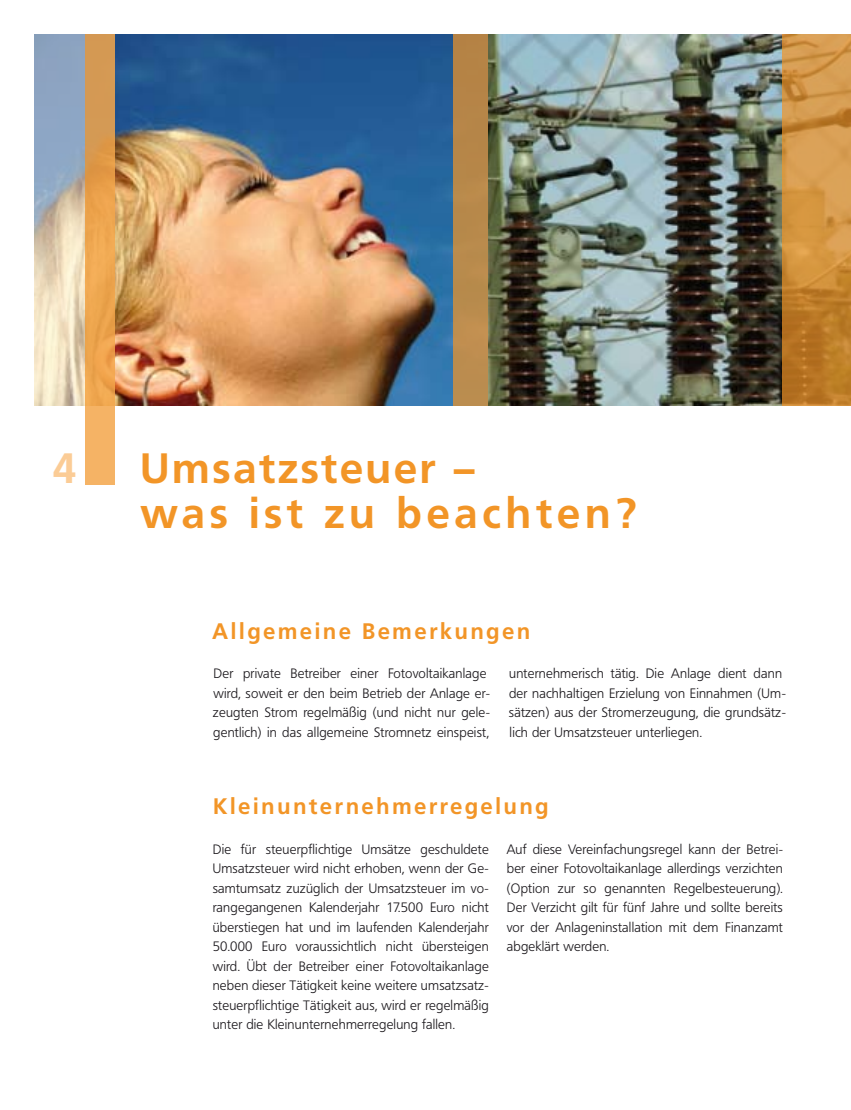
<style>
.page{position:relative;width:851px;height:1110px;background:#fff}
.page>*{position:absolute;margin:0;border:0;box-sizing:border-box;transform-origin:0 0}
.t1{font:700 42px/45px "Frutiger BQ";letter-spacing:.1em;color:#f29527}
.t2{font:700 42px "Frutiger BQ";color:#fbcc96}
.t3{font:700 22.5px "Frutiger";letter-spacing:.1em;color:#f29527}
.t4{font:300 13.5px/19.5px "Frutiger BQ";letter-spacing:.015em;color:#1a171b}
</style>
<div class="page">
<img style="left:318px;top:34px;width:464px;height:371px">
<img style="left:75px;top:34px;width:243px;height:372px">
<svg style="left:34px;top:34px;width:51px;height:371px;background:#c0c2be"></svg>
<div style="left:453px;top:34px;width:34px;height:371px;background:#b7894b"></div>
<svg style="left:782px;top:34px;width:68px;height:371px;background:#cb8d3d"></svg>
<svg style="left:85px;top:34px;width:30px;height:451px;background:#e7a353"></svg>
<p class="t2" style="left:53px;top:443px;width:25px">4</p>
<p class="t1" style="left:140px;top:446px;width:497px">Umsatzsteuer –<br>was ist zu beachten?</p>
<p class="t3" style="left:212px;top:618px;width:319px">Allgemeine Bemerkungen</p>
<p class="t4" style="left:213px;top:664px;width:278px">Der private Betreiber einer Fotovoltaikanlage wird, soweit er den beim Betrieb der Anlage er&shy;zeugten Strom regelmäßig (und nicht nur gele&shy;gentlich) in das allgemeine Stromnetz einspeist,</p>
<p class="t4" style="left:508px;top:664px;width:278px">unternehmerisch tätig. Die Anlage dient dann der nachhaltigen Erzielung von Einnahmen (Um&shy;sätzen) aus der Stromerzeugung, die grundsätz&shy;lich der Umsatzsteuer unterliegen.</p>
<p class="t3" style="left:213px;top:793px;width:337px">Kleinunternehmerregelung</p>
<p class="t4" style="left:213px;top:839px;width:277px;text-align:justify">Die für steuerpflichtige Umsätze geschuldete Umsatzsteuer wird nicht erhoben, wenn der Ge&shy;samtumsatz zuzüglich der Umsatzsteuer im vo&shy;rangegangenen Kalenderjahr 17.500 Euro nicht überstiegen hat und im laufenden Kalenderjahr 50.000 Euro voraussichtlich nicht übersteigen wird. Übt der Betreiber einer Fotovoltaikanlage neben dieser Tätigkeit keine weitere umsatzsatz&shy;steuerpflichtige Tätigkeit aus, wird er regelmäßig unter die Kleinunternehmerregelung fallen.</p>
<p class="t4" style="left:506px;top:839px;width:277px;text-align:justify">Auf diese Vereinfachungsregel kann der Betrei&shy;ber einer Fotovoltaikanlage allerdings verzichten (Option zur so genannten Regelbesteuerung).<br>Der Verzicht gilt für fünf Jahre und sollte bereits vor der Anlageninstallation mit dem Finanzamt abgeklärt werden.</p>
</div>
